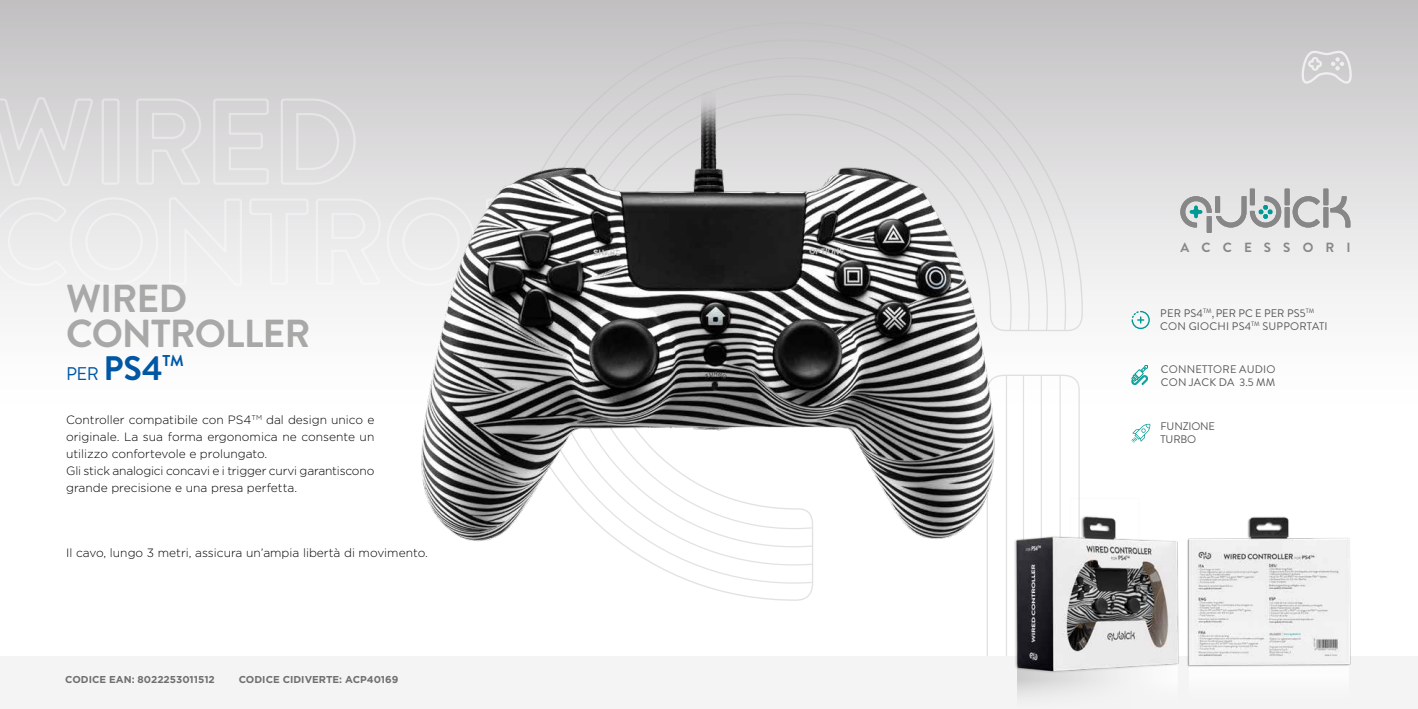
<style>
.page{position:relative;width:1418px;height:709px;background:#fff}
.page>*{position:absolute;margin:0;border:0;box-sizing:border-box;transform-origin:0 0}
.t1{font:700 39px/35.8px "Brandon Grotesque";letter-spacing:-.025em;color:#a8a8a7}
.t2{font:18.3px "Brandon Grotesque";color:#0058a5}
.t3{font:700 13.3px "Brandon Grotesque";letter-spacing:.91em;color:#878787}
.t4{font:300 12px/17px "Gotham";color:#000}
.t5{font:11px/13px "Brandon Grotesque";letter-spacing:.02em;color:#575756}
.t6{font:11px/13px "Brandon Grotesque";letter-spacing:-.015em;color:#575756}
.t7{font:700 10px "Gotham";color:#706f6f}
.s1{font-weight:700;font-size:34px}
.s2{font-weight:700;font-size:34.4px}
</style>
<div class="page">
<div style="left:0;top:0;width:1417px;height:421px;background:linear-gradient(to bottom,#c4c3c4,#fff)"></div>
<svg style="left:503px;top:21px;width:580px;height:580px"></svg>
<svg style="left:986px;top:374px;width:93px;height:282px"></svg>
<div style="left:0;top:656px;width:1417px;height:53px;background:#f4f4f4"></div>
<div style="left:1249px;top:189px;width:5px;height:16px;background:#878787"></div>
<div style="left:1206px;top:216px;width:5px;height:17px;background:#878787"></div>
<div style="left:1284px;top:207px;width:5px;height:20px;background:#878787"></div>
<svg style="left:1292px;top:196px;width:27px;height:31px"></svg>
<div style="left:1323px;top:207px;width:5px;height:20px;background:#878787"></div>
<svg style="left:1330px;top:196px;width:20px;height:31px"></svg>
<div style="left:1323px;top:189px;width:5px;height:16px;background:#878787"></div>
<svg style="left:1180px;top:196px;width:101px;height:31px;background:#b9c0c1"></svg>
<div style="left:1215px;top:196px;width:5px;height:17px;background:#878787"></div>
<div style="left:1284px;top:189px;width:5px;height:16px;background:#878787"></div>
<svg style="left:1301px;top:50px;width:50px;height:34px;background:#d6d5d6"></svg>
<svg style="left:1131px;top:365px;width:17px;height:20px"></svg>
<svg style="left:1131px;top:424px;width:19px;height:18px"></svg>
<svg style="left:1131px;top:311px;width:18px;height:18px"></svg>
<img style="left:993px;top:497px;width:179px;height:191px">
<img style="left:1172px;top:516px;width:179px;height:151px">
<img style="left:352px;top:93px;width:725px;height:483px">
<h1 class="t1" style="left:66px;top:281px;width:246px">WIRED<br>CONTROLLER</h1>
<h2 class="t2" style="left:66px;top:360px;width:119px">PER <span class="s1">PS</span><span class="s2">4</span><sup>TM</sup></h2>
<p class="t4" style="left:66px;top:410px;width:310px">Controller compatibile con PS4<sup>TM</sup> dal design unico e originale. La sua forma ergonomica ne consente un utilizzo confortevole e prolungato.<br>Gli stick analogici concavi e i trigger curvi garantiscono grande precisione e una presa perfetta.</p>
<p class="t4" style="left:66px;top:544px;width:363px">Il cavo, lungo 3 metri, assicura un’ampia libertà di movimento.</p>
<p class="t7" style="left:65px;top:673px;width:151px">CODICE EAN: 8022253011512</p>
<p class="t7" style="left:239px;top:673px;width:161px">CODICE CIDIVERTE: ACP40169</p>
<p class="t3" style="left:1180px;top:238px;width:171px">ACCESSORI</p>
<p class="t5" style="left:1160px;top:307px;width:169px">PER PS4<sup>TM</sup>,PER PC E PER PS5<sup>TM<br></sup>CON GIOCHI PS4<sup>TM</sup> SUPPORTATI</p>
<p class="t5" style="left:1160px;top:363px;width:116px">CONNETTORE AUDIO<br>CON JACK DA 3.5 MM</p>
<p class="t6" style="left:1160px;top:420px;width:56px">FUNZIONE<br>TURBO</p>
</div>
